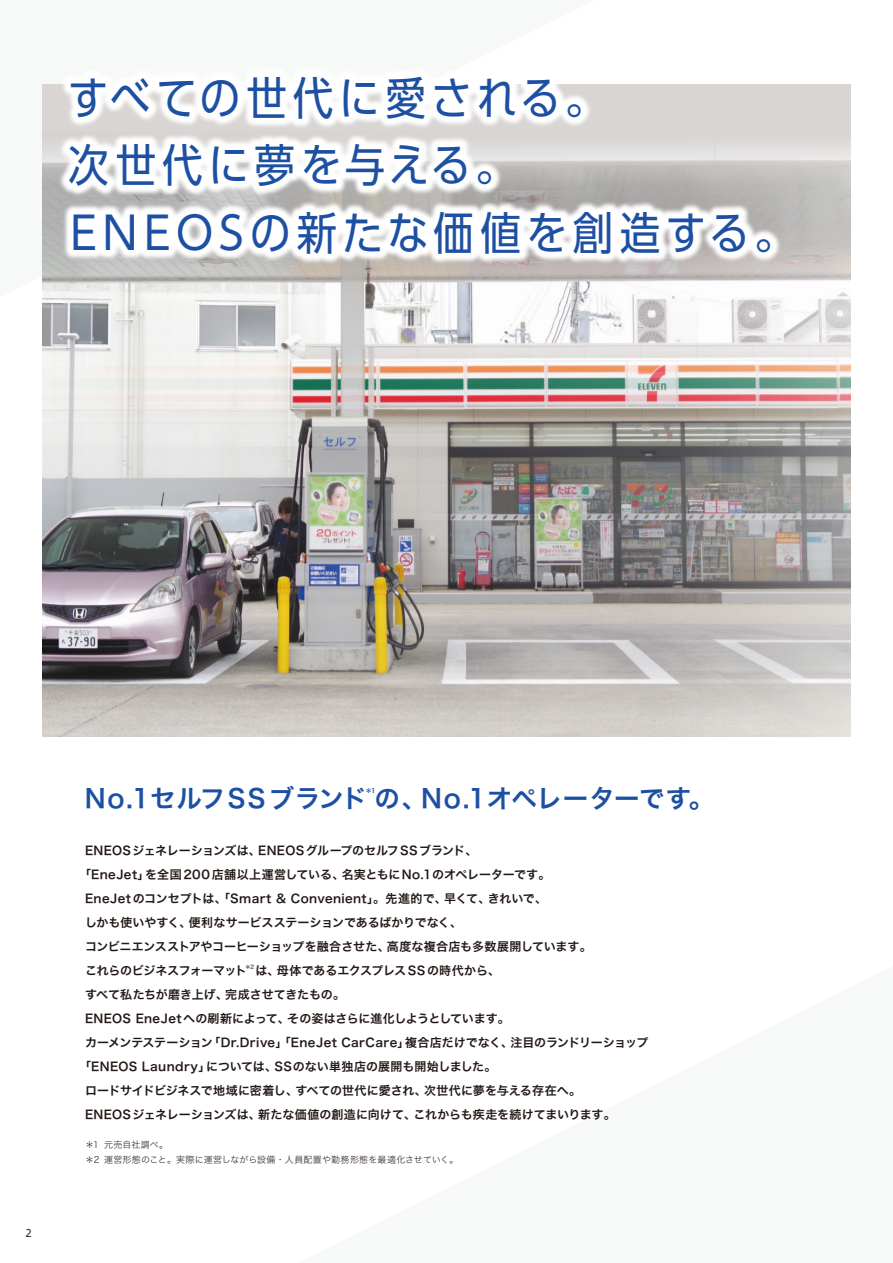
<style>
.page{position:relative;width:893px;height:1263px;background:#fff}
.page>*{position:absolute;margin:0;border:0;box-sizing:border-box;transform-origin:0 0}
.t1{font:45px/67.5px "UD Shin Go C Oniz Pr 6";letter-spacing:.13em;color:#1d50a2}
.t2{font:25.5px "Hira Kaku Std W6";letter-spacing:.025em;color:#1d50a2}
.t3{font:12px "Hira Kaku Std W6";letter-spacing:.005em;color:#221815}
.t4{font:12px "Hira Kaku Std W6";letter-spacing:.03em;color:#221815}
.t5{font:12px "Hira Kaku Std W6";letter-spacing:.025em;color:#221815}
.t6{font:12px "Hira Kaku Std W6";letter-spacing:-.025em;color:#221815}
.t7{font:10.5px "Hiragino UD Sans F Std W4";color:#221815}
.t8{font:9px/15px "Hira Kaku Std W2";letter-spacing:.025em;color:#221815}
.t9{font:6.3px "Hira Kaku Std W6";color:#1d50a2}
.t10{font:5.55px "Hira Kaku Std W4";color:#221815}
</style>
<div class="page">
<img style="left:43px;top:326px;width:807px;height:411px">
<img style="left:42px;top:84px;width:809px;height:242px">
<h1 class="t1" style="left:68px;top:62px;width:728px">すべての世代に愛される。<br>次世代に夢を与える。<br>ENEOSの新たな価値を創造する。</h1>
<p class="t7" style="left:26px;top:1225px;width:8px">2</p>
<h2 class="t2" style="left:85px;top:778px;width:631px">No.1セルフSSブランドの、No.1オペレーターです。</h2>
<p class="t9" style="left:366px;top:785px;width:12px">＊1</p>
<p class="t3" style="left:85px;top:841px;width:394px">ENEOSジェネレーションズは、ENEOSグループのセルフSSブランド、</p>
<p class="t3" style="left:79px;top:865px;width:473px">「EneJet」を全国200店舗以上運営している、名実ともにNo.1のオペレーターです。</p>
<p class="t4" style="left:85px;top:889px;width:464px">EneJetのコンセプトは、「Smart &amp; Convenient」。先進的で、早くて、きれいで、</p>
<p class="t3" style="left:85px;top:913px;width:379px">しかも使いやすく、便利なサービスステーションであるばかりでなく、</p>
<p class="t3" style="left:85px;top:937px;width:508px">コンビニエンスストアやコーヒーショップを融合させた、高度な複合店も多数展開しています。</p>
<p class="t6" style="left:85px;top:961px;width:163px">これらのビジネスフォーマット</p>
<p class="t10" style="left:245px;top:962px;width:11px">＊2</p>
<p class="t3" style="left:255px;top:961px;width:246px">は、母体であるエクスプレスSSの時代から、</p>
<p class="t3" style="left:85px;top:985px;width:262px">すべて私たちが磨き上げ、完成させてきたもの。</p>
<p class="t3" style="left:85px;top:1009px;width:426px">ENEOS EneJetへの刷新によって、その姿はさらに進化しようとしています。</p>
<p class="t3" style="left:85px;top:1033px;width:565px">カーメンテステーション「Dr.Drive」「EneJet CarCare」複合店だけでなく、注目のランドリーショップ</p>
<p class="t5" style="left:79px;top:1057px;width:419px">「ENEOS Laundry」については、SSのない単独店の展開も開始しました。</p>
<p class="t3" style="left:85px;top:1081px;width:498px">ロードサイドビジネスで地域に密着し、すベての世代に愛され、次世代に夢を与える存在へ。</p>
<p class="t3" style="left:85px;top:1105px;width:532px">ENEOSジェネレーションズは、新たな価値の創造に向けて、これからも疾走を続けてまいります。</p>
<p class="t8" style="left:85px;top:1136px;width:375px">＊1 元売自社調べ。<br>＊2 運営形態のこと。実際に運営しながら設備・人員配置や勤務形態を最適化させていく。</p>
</div>
